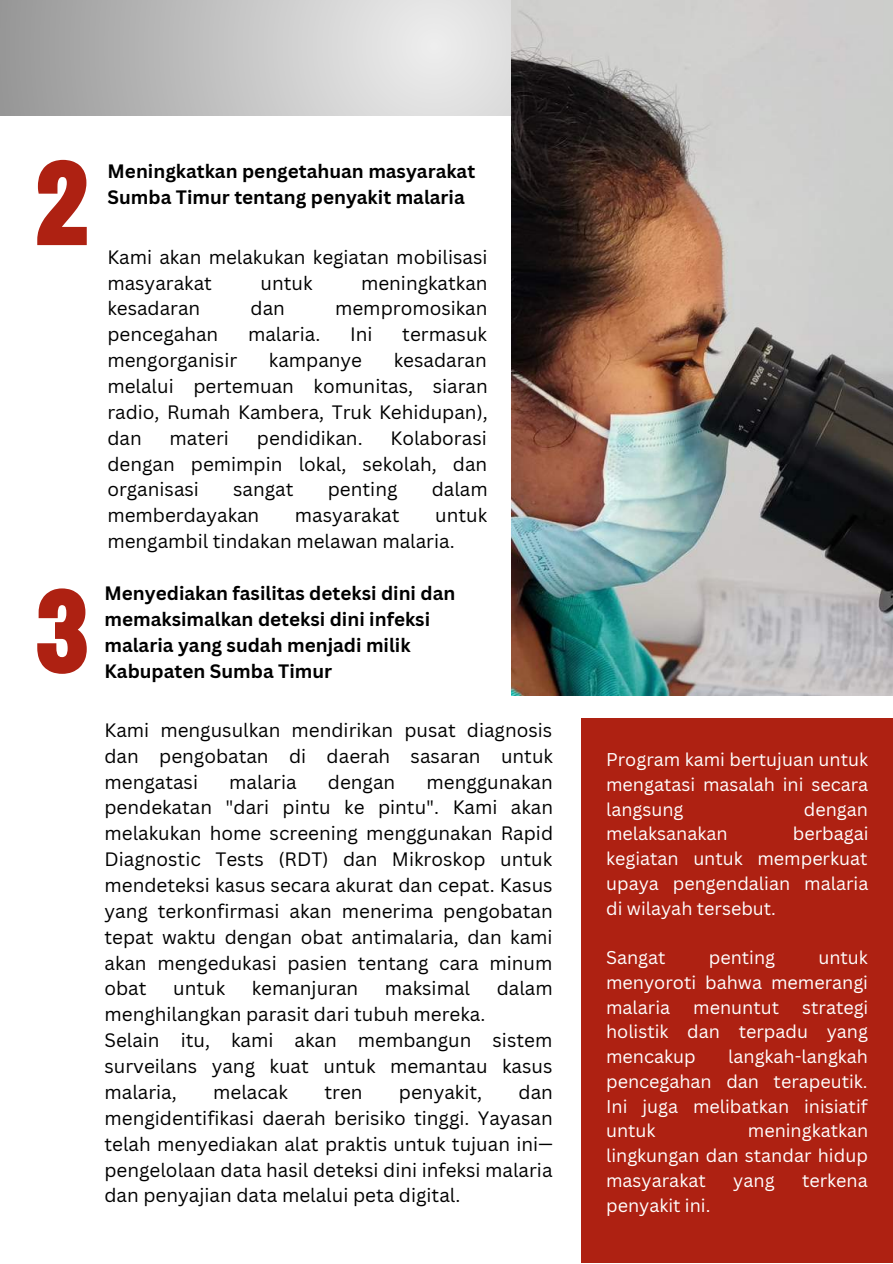
<style>
.page{position:relative;width:893px;height:1264px;background:#fff}
.page>*{position:absolute;margin:0;border:0;box-sizing:border-box;transform-origin:0 0}
.t1{font:18.9px/25.8px "Canva Sans";color:#000;text-align:justify}
.t2{font:700 18.9px/25.8px "Canva Sans";color:#000}
.t3{font:18px/24.8px "Canva Sans";color:#fff;text-align:justify}
</style>
<div class="page">
<svg style="left:0;top:0;width:512px;height:115px"></svg>
<div style="left:581px;top:718px;width:311px;height:544px;background:#ae2112"></div>
<svg style="left:37px;top:588px;width:50px;height:86px"></svg>
<svg style="left:37px;top:160px;width:50px;height:85px"></svg>
<img style="left:512px;top:0;width:380px;height:695px">
<p class="t2" style="left:107px;top:158px;width:369px">Meningkatkan pengetahuan masyarakat<br>Sumba Timur tentang penyakit malaria</p>
<p class="t1" style="left:107px;top:243px;width:381px">Kami akan melakukan kegiatan mobilisasi masyarakat</p>
<p class="t1" style="left:260px;top:269px;width:53px">untuk</p>
<p class="t1" style="left:361px;top:269px;width:128px">meningkatkan</p>
<p class="t1" style="left:107px;top:295px;width:94px">kesadaran</p>
<p class="t1" style="left:250px;top:295px;width:36px">dan</p>
<p class="t1" style="left:335px;top:295px;width:154px">mempromosikan</p>
<p class="t1" style="left:107px;top:321px;width:112px">pencegahan</p>
<p class="t1" style="left:248px;top:321px;width:74px">malaria.</p>
<p class="t1" style="left:350px;top:321px;width:24px">Ini</p>
<p class="t1" style="left:402px;top:321px;width:86px">termasuk</p>
<p class="t1" style="left:107px;top:347px;width:131px">mengorganisir</p>
<p class="t1" style="left:269px;top:347px;width:95px">kampanye</p>
<p class="t1" style="left:107px;top:347px;width:382px;text-indent:286px">kesadaran melalui pertemuan komunitas, siaran radio, Rumah Kambera, Truk Kehidupan), dan</p>
<p class="t1" style="left:107px;top:424px;width:381px;text-indent:283px">Kolaborasi dengan pemimpin lokal, sekolah, dan organisasi</p>
<p class="t1" style="left:170px;top:424px;width:61px">materi</p>
<p class="t1" style="left:257px;top:424px;width:107px">pendidikan.</p>
<p class="t1" style="left:233px;top:476px;width:62px">sangat</p>
<p class="t1" style="left:328px;top:476px;width:71px">penting</p>
<p class="t1" style="left:431px;top:476px;width:58px">dalam</p>
<p class="t1" style="left:107px;top:502px;width:153px">memberdayakan</p>
<p class="t1" style="left:295px;top:502px;width:106px">masyarakat</p>
<p class="t1" style="left:107px;top:502px;width:381px;text-indent:328px">untuk mengambil tindakan melawan malaria.</p>
<p class="t2" style="left:104px;top:579px;width:352px">Menyediakan fasilitas deteksi dini dan memaksimalkan deteksi dini infeksi malaria yang sudah menjadi milik Kabupaten Sumba Timur</p>
<p class="t1" style="left:104px;top:716px;width:450px">Kami mengusulkan mendirikan pusat diagnosis dan pengobatan di daerah sasaran untuk mengatasi</p>
<p class="t1" style="left:104px;top:768px;width:450px;text-indent:322px">menggunakan pendekatan "dari pintu ke pintu". Kami akan melakukan home screening menggunakan Rapid Diagnostic Tests (RDT) dan Mikroskop untuk mendeteksi kasus secara akurat dan cepat. Kasus yang terkonfirmasi akan menerima pengobatan tepat waktu dengan obat antimalaria, dan kami akan mengedukasi pasien tentang cara minum obat</p>
<p class="t1" style="left:229px;top:768px;width:69px">malaria</p>
<p class="t1" style="left:328px;top:768px;width:69px">dengan</p>
<p class="t1" style="left:173px;top:975px;width:53px">untuk</p>
<p class="t1" style="left:252px;top:975px;width:108px">kemanjuran</p>
<p class="t1" style="left:385px;top:975px;width:87px">maksimal</p>
<p class="t1" style="left:496px;top:975px;width:58px">dalam</p>
<p class="t1" style="left:104px;top:1001px;width:449px;text-align:left">menghilangkan parasit dari tubuh mereka.<br>Selain itu, kami akan membangun sistem surveilans yang kuat untuk memantau kasus malaria,</p>
<p class="t1" style="left:104px;top:1078px;width:450px;text-indent:414px">dan mengidentifikasi daerah berisiko tinggi. Yayasan telah menyediakan alat praktis untuk tujuan ini— pengelolaan data hasil deteksi dini infeksi malaria dan penyajian data melalui peta digital.</p>
<p class="t1" style="left:213px;top:1078px;width:76px">melacak</p>
<p class="t1" style="left:324px;top:1078px;width:40px">tren</p>
<p class="t1" style="left:399px;top:1078px;width:85px">penyakit,</p>
<p class="t3" style="left:606px;top:746px;width:263px">Program kami bertujuan untuk mengatasi masalah ini secara langsung</p>
<p class="t3" style="left:803px;top:796px;width:66px">dengan</p>
<p class="t3" style="left:606px;top:821px;width:264px;text-indent:187px">berbagai kegiatan untuk memperkuat upaya pengendalian malaria di wilayah tersebut.</p>
<p class="t3" style="left:606px;top:944px;width:61px">Sangat</p>
<p class="t3" style="left:708px;top:944px;width:68px">penting</p>
<p class="t3" style="left:606px;top:821px;width:123px">melaksanakan</p>
<p class="t3" style="left:606px;top:944px;width:263px;text-indent:212px">untuk menyoroti bahwa memerangi malaria</p>
<p class="t3" style="left:606px;top:994px;width:264px;text-indent:196px">strategi holistik dan terpadu yang mencakup</p>
<p class="t3" style="left:693px;top:994px;width:87px">menuntut</p>
<p class="t3" style="left:606px;top:1043px;width:263px;text-indent:122px">langkah-langkah pencegahan dan terapeutik.<br>Ini juga melibatkan inisiatif untuk</p>
<p class="t3" style="left:606px;top:1117px;width:264px;text-indent:142px">meningkatkan lingkungan dan standar hidup masyarakat</p>
<p class="t3" style="left:733px;top:1167px;width:43px">yang</p>
<p class="t3" style="left:802px;top:1167px;width:67px">terkena</p>
<p class="t3" style="left:606px;top:1192px;width:106px">penyakit ini.</p>
</div>
